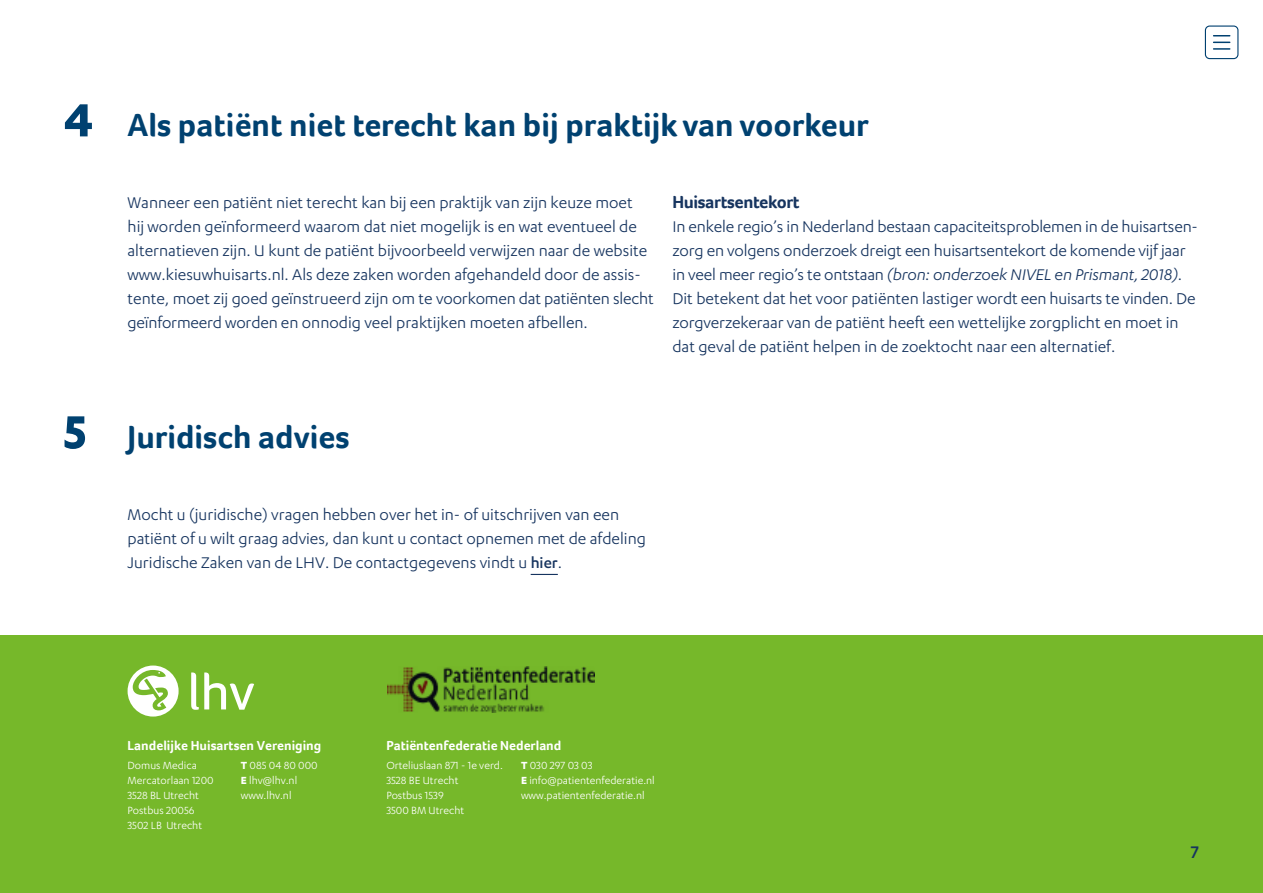
<style>
.page{position:relative;width:1263px;height:893px;background:#fff}
.page>*{position:absolute;margin:0;border:0;box-sizing:border-box;transform-origin:0 0}
.t1{font:700 54px "Karbon";color:#004170}
.t2{font:700 33px "Foco";color:#004170}
.t3{font:500 19.5px "Karbon";color:#16345f}
.t4{font:18px/24px "Karbon";color:#16345f}
.t5{font:700 18px "Foco";letter-spacing:-.02em;color:#16345f}
.t6{font:700 13.5px "Foco";color:#fff}
.t7{font:12px/15px "Karbon";color:#fff}
.s1{font-style:italic}
.s2{font-weight:500;font-size:17.25px}
.s3{font-weight:700}
</style>
<div class="page">
<svg style="left:1213px;top:35px;width:17px;height:1px"></svg>
<svg style="left:1213px;top:42px;width:17px;height:8px"></svg>
<div style="left:1205px;top:26px;width:33px;height:33px;border:1px solid #004070;border-radius:4px"></div>
<div style="left:0;top:635px;width:1263px;height:258px;background:#76b82a"></div>
<svg style="left:531px;top:574px;width:27px;height:1px"></svg>
<img style="left:388px;top:667px;width:207px;height:45px">
<svg style="left:128px;top:665px;width:51px;height:52px"></svg>
<svg style="left:191px;top:672px;width:63px;height:38px"></svg>
<h1 class="t1" style="left:64px;top:89px;width:32px">4</h1>
<h1 class="t1" style="left:64px;top:401px;width:24px">5</h1>
<h2 class="t2" style="left:128px;top:103px;width:743px">Als patiënt niet terecht kan bij praktijk van voorkeur</h2>
<p class="t4" style="left:128px;top:190px;width:528px">Wanneer een patiënt niet terecht kan bij een praktijk van zijn keuze moet hij worden geïnformeerd waarom dat niet mogelijk is en wat eventueel de alternatieven zijn. U kunt de patiënt bijvoorbeeld verwijzen naar de website www.kiesuwhuisarts.nl. Als deze zaken worden afgehandeld door de assis&shy;tente, moet zij goed geïnstrueerd zijn om te voorkomen dat patiënten slecht geïnformeerd worden en onnodig veel praktijken moeten afbellen.</p>
<p class="t5" style="left:672px;top:190px;width:129px">Huisartsentekort</p>
<p class="t4" style="left:672px;top:214px;width:527px">In enkele regio’s in Nederland bestaan capaciteitsproblemen in de huisartsen&shy;zorg en volgens onderzoek dreigt een huisartsentekort de komende vijf jaar in veel meer regio’s te ontstaan <span class="s1">(bron: onderzoek NIVEL en Prismant, 2018)</span>.<br>Dit betekent dat het voor patiënten lastiger wordt een huisarts te vinden. De zorgverzekeraar van de patiënt heeft een wettelijke zorgplicht en moet in dat geval de patiënt helpen in de zoektocht naar een alternatief.</p>
<h2 class="t2" style="left:128px;top:415px;width:223px">Juridisch advies</h2>
<p class="t4" style="left:128px;top:502px;width:520px">Mocht u (juridische) vragen hebben over het in- of uitschrijven van een patiënt of u wilt graag advies, dan kunt u contact opnemen met de afdeling<br>Juridische Zaken van de LHV. De contactgegevens vindt u <span class="s2">hier</span>.</p>
<p class="t6" style="left:128px;top:736px;width:195px">Landelijke Huisartsen Vereniging</p>
<p class="t6" style="left:386px;top:736px;width:177px">Patiëntenfederatie Nederland</p>
<p class="t7" style="left:128px;top:758px;width:88px">Domus Medica<br>Mercatorlaan 1200<br>3528 BL Utrecht<br>Postbus 20056<br>3502 LB Utrecht</p>
<p class="t7" style="left:241px;top:758px;width:78px"><span class="s3">T</span> 085 04 80 000<br><span class="s3">E</span> lhv@lhv.nl www.lhv.nl</p>
<p class="t7" style="left:386px;top:758px;width:118px">Orteliuslaan 871 - 1e verd.<br>3528 BE Utrecht<br>Postbus 1539<br>3500 BM Utrecht</p>
<p class="t7" style="left:521px;top:758px;width:135px"><span class="s3">T</span> 030 297 03 03<br><span class="s3">E</span> info@patientenfederatie.nl www.patientenfederatie.nl</p>
<p class="t3" style="left:1191px;top:842px;width:10px">7</p>
</div>
